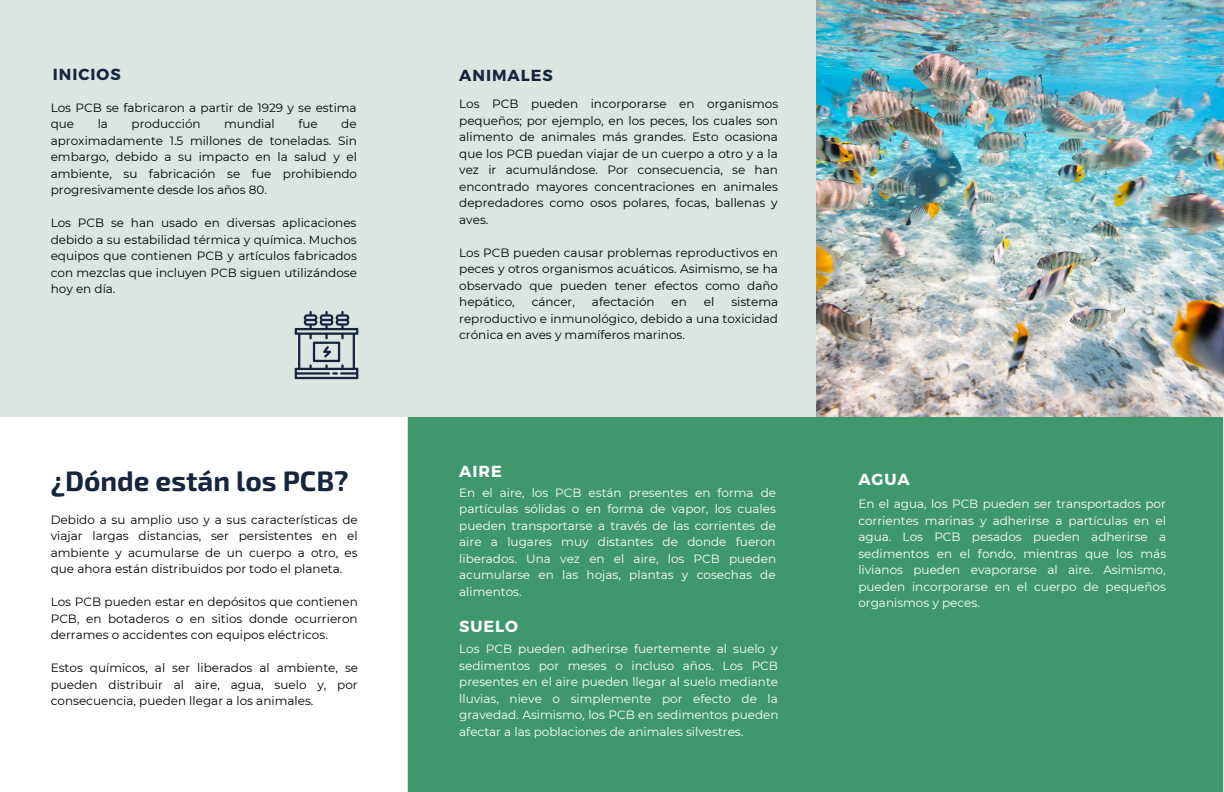
<style>
.page{position:relative;width:1224px;height:792px;background:#dae6e0}
.page>*{position:absolute;margin:0;border:0;box-sizing:border-box;transform-origin:0 0}
.t1{font:700 28px "Exo 2";color:#15253d}
.t2{font:700 16px "Montserrat";letter-spacing:.06em;color:#15253d}
.t3{font:700 16px "Montserrat";letter-spacing:.06em;color:#fff}
.t4{font:12px/16.5px "Montserrat";color:#000;text-align:justify}
.t5{font:12px/16.5px "Montserrat";color:#fff;text-align:justify}
</style>
<div class="page">
<img style="left:816px;top:0;width:408px;height:418px">
<div style="left:0;top:418px;width:407px;height:374px;background:#fff"></div>
<div style="left:408px;top:418px;width:815px;height:374px;background:#3e986c"></div>
<svg style="left:295px;top:311px;width:63px;height:68px"></svg>
<p class="t2" style="left:53px;top:64px;width:69px">INICIOS</p>
<p class="t4" style="left:51px;top:99px;width:307px">Los PCB se fabricaron a partir de 1929 y se estima que</p>
<p class="t4" style="left:98px;top:115px;width:12px">la</p>
<p class="t4" style="left:132px;top:115px;width:71px">producción</p>
<p class="t4" style="left:224px;top:115px;width:52px">mundial</p>
<p class="t4" style="left:298px;top:115px;width:21px">fue</p>
<p class="t4" style="left:51px;top:115px;width:308px;text-indent:291px">de aproximadamente 1.5 millones de toneladas. Sin embargo, debido a su impacto en la salud y el ambiente, su fabricación se fue prohibiendo progresivamente desde los años 80.</p>
<p class="t4" style="left:51px;top:214px;width:308px">Los PCB se han usado en diversas aplicaciones debido a su estabilidad térmica y química. Muchos equipos que contienen PCB y artículos fabricados con mezclas que incluyen PCB siguen utilizándose hoy en día.</p>
<p class="t1" style="left:51px;top:463px;width:299px">¿Dónde están los PCB?</p>
<p class="t4" style="left:51px;top:511px;width:308px">Debido a su amplio uso y a sus características de viajar largas distancias, ser persistentes en el ambiente y acumularse de un cuerpo a otro, es que ahora están distribuidos por todo el planeta.</p>
<p class="t4" style="left:51px;top:594px;width:309px">Los PCB pueden estar en depósitos que contienen PCB, en botaderos o en sitios donde ocurrieron derrames o accidentes con equipos eléctricos.</p>
<p class="t4" style="left:51px;top:660px;width:309px">Estos químicos, al ser liberados al ambiente, se pueden distribuir al aire, agua, suelo y, por consecuencia, pueden llegar a los animales.</p>
<p class="t2" style="left:459px;top:65px;width:95px">ANIMALES</p>
<p class="t4" style="left:459px;top:96px;width:320px">Los PCB pueden incorporarse en organismos pequeños; por ejemplo, en los peces, los cuales son alimento de animales más grandes. Esto ocasiona que los PCB puedan viajar de un cuerpo a otro y a la vez ir acumulándose. Por consecuencia, se han encontrado mayores concentraciones en animales depredadores como osos polares, focas, ballenas y aves.</p>
<p class="t4" style="left:459px;top:244px;width:320px">Los PCB pueden causar problemas reproductivos en peces y otros organismos acuáticos. Asimismo, se ha observado que pueden tener efectos como daño hepático,</p>
<p class="t4" style="left:532px;top:294px;width:45px">cáncer,</p>
<p class="t4" style="left:592px;top:294px;width:64px">afectación</p>
<p class="t4" style="left:672px;top:294px;width:17px">en</p>
<p class="t4" style="left:704px;top:294px;width:12px">el</p>
<p class="t4" style="left:459px;top:294px;width:321px;text-indent:272px">sistema reproductivo e inmunológico, debido a una toxicidad crónica en aves y mamíferos marinos.</p>
<p class="t3" style="left:459px;top:460px;width:44px">AIRE</p>
<p class="t5" style="left:459px;top:484px;width:318px">En el aire, los PCB están presentes en forma de partículas sólidas o en forma de vapor, los cuales pueden transportarse a través de las corrientes de aire a lugares muy distantes de donde fueron liberados. Una vez en el aire, los PCB pueden acumularse en las hojas, plantas y cosechas de alimentos.</p>
<p class="t3" style="left:459px;top:616px;width:60px">SUELO</p>
<p class="t5" style="left:459px;top:640px;width:321px">Los PCB pueden adherirse fuertemente al suelo y sedimentos por meses o incluso años. Los PCB presentes en el aire pueden llegar al suelo mediante lluvias, nieve o simplemente por efecto de la gravedad. Asimismo, los PCB en sedimentos pueden afectar a las poblaciones de animales silvestres.</p>
<p class="t3" style="left:858px;top:469px;width:53px">AGUA</p>
<p class="t5" style="left:858px;top:496px;width:309px">En el agua, los PCB pueden ser transportados por corrientes marinas y adherirse a partículas en el agua. Los PCB pesados pueden adherirse a sedimentos en el fondo, mientras que los más livianos pueden evaporarse al aire. Asimismo, pueden incorporarse en el cuerpo de pequeños organismos y peces.</p>
</div>
